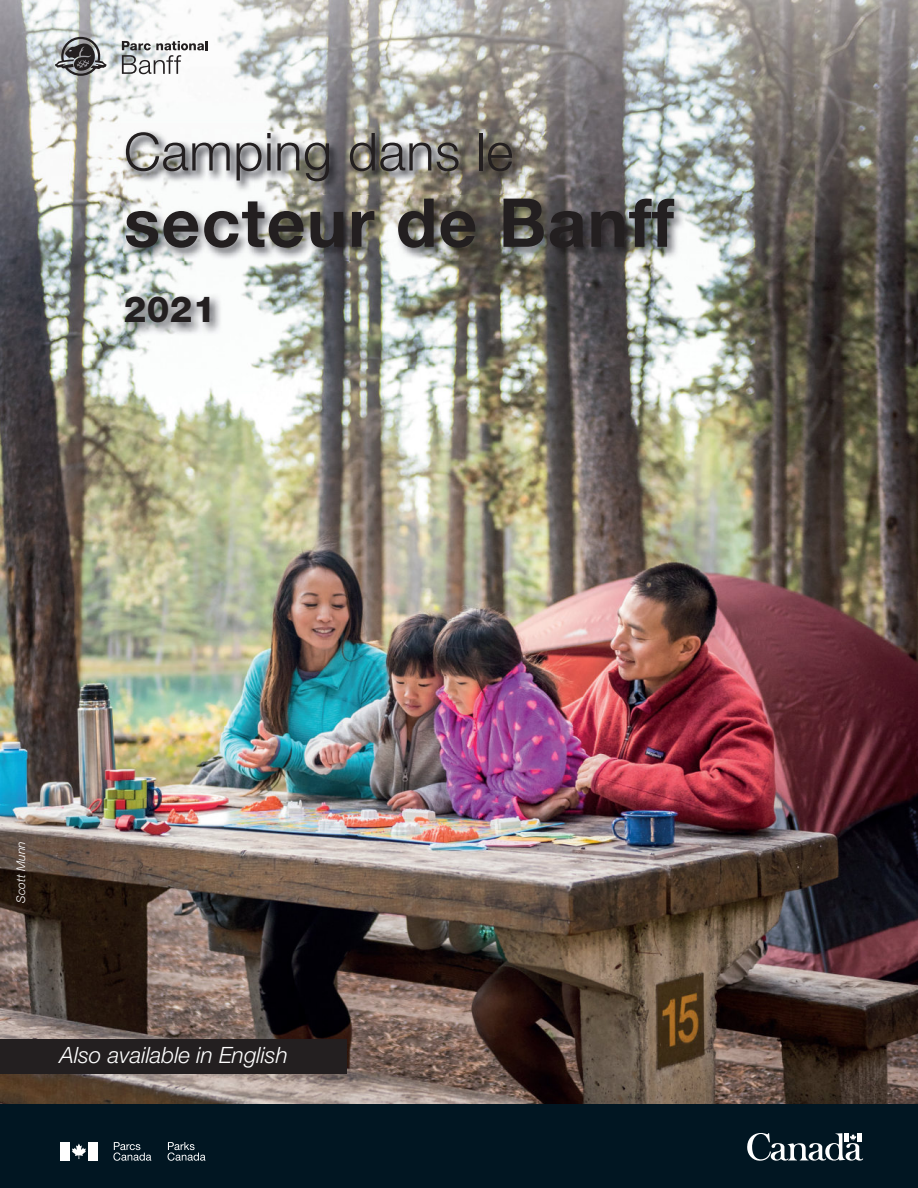
<style>
.page{position:relative;width:918px;height:1188px;background:#fff}
.page>*{position:absolute;margin:0;border:0;box-sizing:border-box;transform-origin:0 0}
.t1{font:700 67.5px "Helvetica Neue LT Std";letter-spacing:.02em;color:#231f20}
.t2{font:300 52.5px "Helvetica Neue LT Std";letter-spacing:.01em;color:#231f20}
.t3{font:800 36px "Helvetica Neue LT Std";color:#231f20}
.t4{font:italic 300 22.5px "Helvetica Neue LT Std";color:#fff}
.t5{font:italic 300 12px "Helvetica Neue LT Std";letter-spacing:.01em;color:#fff}
</style>
<div class="page">
<img style="left:0;top:0;width:918px;height:1104px">
<div style="left:0;top:1104px;width:918px;height:84px;background:#011622"></div>
<div style="left:0;top:1039px;width:346px;height:34px;background:#231f20"></div>
<img style="left:123px;top:130px;width:401px;height:63px">
<img style="left:123px;top:196px;width:563px;height:64px">
<img style="left:122px;top:293px;width:100px;height:43px">
<div style="left:61px;top:1142px;width:9px;height:19px;background:#fff"></div>
<div style="left:88px;top:1142px;width:9px;height:19px;background:#fff"></div>
<svg style="left:72px;top:1144px;width:14px;height:15px"></svg>
<svg style="left:168px;top:1142px;width:37px;height:19px"></svg>
<svg style="left:113px;top:1142px;width:38px;height:19px"></svg>
<svg style="left:122px;top:41px;width:86px;height:33px"></svg>
<svg style="left:55px;top:37px;width:52px;height:39px;background:#858688"></svg>
<svg style="left:747px;top:1133px;width:116px;height:28px"></svg>
<h2 class="t2" style="left:124px;top:120px;width:391px">Camping dans le</h2>
<h1 class="t1" style="left:124px;top:181px;width:552px">secteur de Banff</h1>
<h3 class="t3" style="left:124px;top:288px;width:93px">2021</h3>
<p class="t5" style="left:14px;top:903px;width:63px;rotate:-90deg">Scott Munn</p>
<p class="t4" style="left:60px;top:1041px;width:229px">Also available in English</p>
</div>
